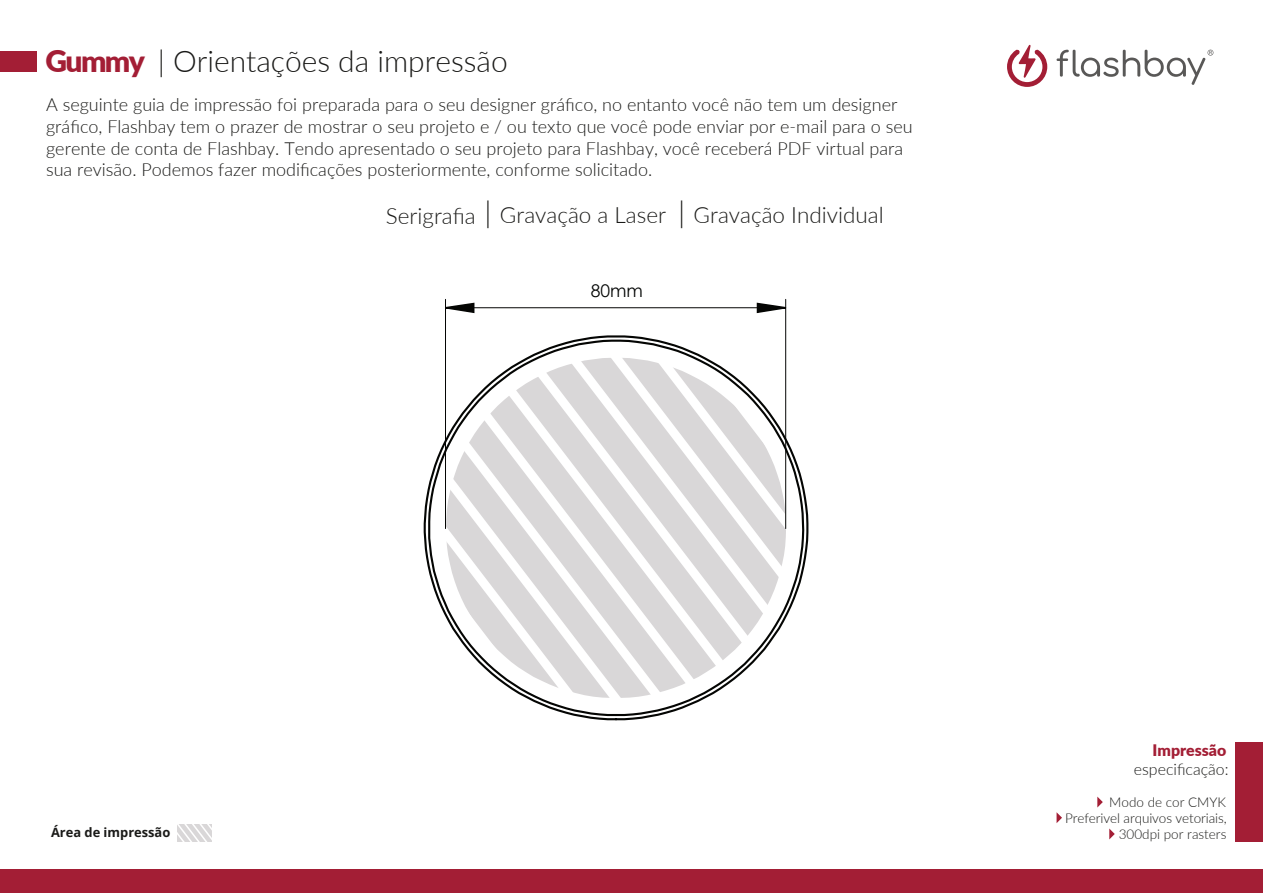
<style>
.page{position:relative;width:1263px;height:893px;background:#fff}
.page>*{position:absolute;margin:0;border:0;box-sizing:border-box;transform-origin:0 0}
.t1{font:300 30px "Lato";color:#1a1a18}
.t2{font:300 22.5px "Lato";color:#1a1a18}
.t3{font:300 18px/21.6px "Lato";color:#1a1a18}
.t4{font:17.55px "Century Gothic";color:#040605}
.t5{font:300 15.9px "Lato";color:#1a1a18}
.t6{font:900 15.9px "Lato";color:#a31e35}
.t7{font:300 13.5px/16.2px "Lato";letter-spacing:-.005em;color:#1a1a18;text-align:right}
.t8{font:700 12.9px "Open Sans";color:#1a1a18}
.s1{font-weight:900;color:#a31e35}
.s2{font-size:30px}
</style>
<div class="page">
<svg style="left:178px;top:825px;width:34px;height:17px"></svg>
<div style="left:1px;top:869px;width:1262px;height:24px;background:#a31e35"></div>
<svg style="left:1007px;top:44px;width:40px;height:43px"></svg>
<svg style="left:1057px;top:50px;width:156px;height:35px"></svg>
<div style="left:0;top:51px;width:37px;height:21px;background:#a31e35"></div>
<div style="left:1235px;top:742px;width:28px;height:100px;background:#a31e35"></div>
<svg style="left:1097px;top:796px;width:6px;height:11px"></svg>
<svg style="left:1057px;top:812px;width:5px;height:11px"></svg>
<svg style="left:1109px;top:828px;width:6px;height:11px"></svg>
<svg style="left:446px;top:302px;width:341px;height:12px"></svg>
<svg style="left:423px;top:334px;width:386px;height:387px"></svg>
<hr style="left:445px;top:299px;width:1px;height:229px;background:#040503">
<hr style="left:785px;top:299px;width:1px;height:229px;background:#040503">
<hr style="left:446px;top:307px;width:340px;height:1px;background:#040503">
<h1 class="t1" style="left:45px;top:40px;width:464px"><span class="s1">Gummy</span> | Orientações da impressão</h1>
<p class="t3" style="left:46px;top:93px;width:868px">A seguinte guia de impressão foi preparada para o seu designer gráfico, no entanto você não tem um designer gráfico, Flashbay tem o prazer de mostrar o seu projeto e / ou texto que você pode enviar por e-mail para o seu gerente de conta de Flashbay. Tendo apresentado o seu projeto para Flashbay, você receberá PDF virtual para sua revisão. Podemos fazer modificações posteriormente, conforme solicitado.</p>
<p class="t2" style="left:386px;top:200px;width:499px">Serigrafia <span class="s2">|</span> Gravação a Laser <span class="s2">|</span> Gravação Individual</p>
<p class="t4" style="left:591px;top:278px;width:54px">80mm</p>
<p class="t8" style="left:51px;top:823px;width:121px">Área de impressão</p>
<p class="t6" style="left:1153px;top:738px;width:75px">Impressão</p>
<p class="t5" style="left:1134px;top:758px;width:96px">especificação:</p>
<p class="t7" style="left:1065px;top:793px;width:163px">Modo de cor CMYK<br>Preferivel arquivos vetoriais,<br>300dpi por rasters</p>
</div>
